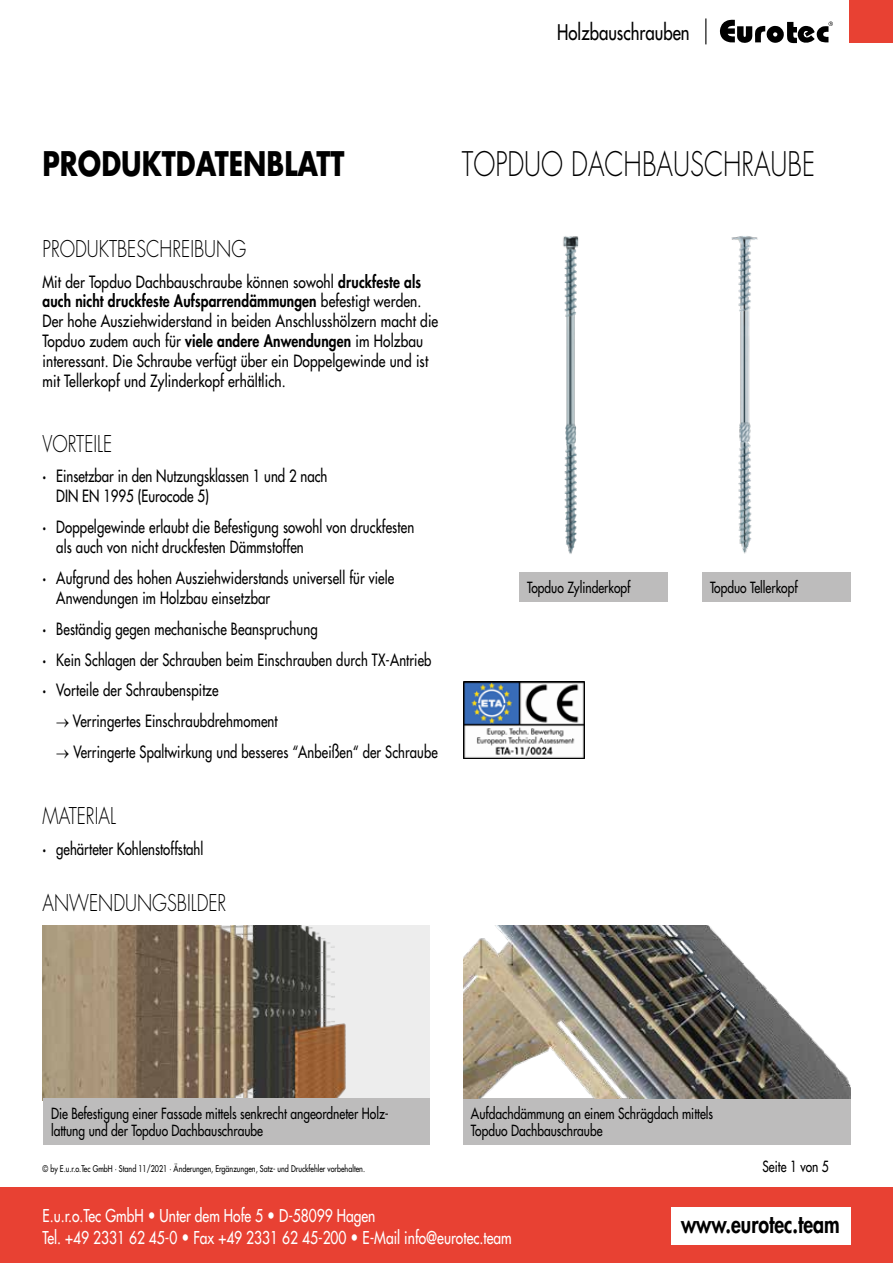
<style>
.page{position:relative;width:893px;height:1263px;background:#fff}
.page>*{position:absolute;margin:0;border:0;box-sizing:border-box;transform-origin:0 0}
.t1{font:300 33px "Futura Std";color:#000;scale:.78 1}
.t2{font:700 33px "Futura Std";color:#000;scale:.8 1}
.t3{font:800 24.3px "Futura Std";color:#000;scale:.8 1}
.t4{font:300 22.5px "Futura Std";color:#000;scale:.8 1}
.t5{font:500 21px "Futura Std";color:#000;scale:.8 1}
.t6{font:500 17.25px/22.5px "Futura Std";color:#fff;scale:.8 1}
.t7{font:500 16.5px/19.8px "Futura Std";letter-spacing:.01em;color:#000;scale:.8 1}
.t8{font:500 16.5px/19.8px "Futura Std";letter-spacing:.01em;color:#000;scale:.83 1}
.t9{font:500 16.5px "Futura Std";letter-spacing:.01em;color:#000;scale:.79 1}
.t10{font:500 15px/16.5px "Futura Std";color:#000;scale:.8 1}
.t11{font:500 9px "Futura Std";color:#000;scale:.8 1}
.s1{font-weight:800}
</style>
<div class="page">
<svg style="left:720px;top:20px;width:113px;height:24px"></svg>
<svg style="left:705px;top:18px;width:1px;height:26px"></svg>
<div style="left:849px;top:0;width:44px;height:43px;background:#e84133"></div>
<div style="left:0;top:1187px;width:893px;height:76px;background:#e84133"></div>
<div style="left:671px;top:1208px;width:179px;height:37px;background:#fff"></div>
<img style="left:563px;top:236px;width:16px;height:318px">
<img style="left:731px;top:236px;width:27px;height:318px">
<img style="left:463px;top:682px;width:122px;height:76px">
<div style="left:519px;top:572px;width:149px;height:30px;background:#bdbcbc"></div>
<div style="left:702px;top:572px;width:148px;height:30px;background:#bdbcbc"></div>
<img style="left:43px;top:925px;width:385px;height:173px">
<div style="left:43px;top:1098px;width:386px;height:47px;background:#bdbcbc"></div>
<div style="left:463px;top:1098px;width:387px;height:47px;background:#bdbcbc"></div>
<img style="left:463px;top:925px;width:387px;height:173px">
<p class="t5" style="left:557px;top:19px;width:167px">Holzbauschrauben</p>
<h1 class="t2" style="left:43px;top:142px;width:379px">PRODUKTDATENBLATT</h1>
<h1 class="t1" style="left:462px;top:144px;width:454px">TOPDUO DACHBAUSCHRAUBE</h1>
<h3 class="t4" style="left:43px;top:235px;width:256px">PRODUKTBESCHREIBUNG</h3>
<p class="t8" style="left:43px;top:272px;width:478px">Mit der Topduo Dachbauschraube können sowohl <span class="s1">druckfeste als auch nicht druckfeste Aufsparrendämmungen</span> befestigt werden.<br>Der hohe Ausziehwiderstand in beiden Anschlusshölzern macht die Topduo zudem auch für <span class="s1">viele andere Anwendungen</span> im Holzbau interessant. Die Schraube verfügt über ein Doppelgewinde und ist mit Tellerkopf und Zylinderkopf erhältlich.</p>
<h3 class="t4" style="left:43px;top:430px;width:89px">VORTEILE</h3>
<p class="t7" style="left:56px;top:466px;width:341px;text-indent:-14px"><span class="s1">·</span> Einsetzbar in den Nutzungsklassen 1 und 2 nach<br>DIN EN 1995 (Eurocode 5)</p>
<p class="t7" style="left:56px;top:517px;width:449px;text-indent:-14px"><span class="s1">·</span> Doppelgewinde erlaubt die Befestigung sowohl von druckfesten als auch von nicht druckfesten Dämmstoffen</p>
<p class="t7" style="left:56px;top:568px;width:424px;text-indent:-14px"><span class="s1">·</span> Aufgrund des hohen Ausziehwiderstands universell für viele<br>Anwendungen im Holzbau einsetzbar</p>
<p class="t7" style="left:43px;top:613px;width:488px;line-height:30.9px"><span class="s1">·</span> Beständig gegen mechanische Beanspruchung<br><span class="s1">·</span> Kein Schlagen der Schrauben beim Einschrauben durch TX-Antrieb <span class="s1">·</span> Vorteile der Schraubenspitze</p>
<p class="t7" style="left:56px;top:711px;width:278px">→ Verringertes Einschraubdrehmoment</p>
<p class="t9" style="left:56px;top:742px;width:484px">→ Verringerte Spaltwirkung und besseres “Anbeißen“ der Schraube</p>
<h3 class="t4" style="left:43px;top:802px;width:93px">MATERIAL</h3>
<p class="t7" style="left:43px;top:839px;width:203px"><span class="s1">·</span> gehärteter Kohlenstoffstahl</p>
<h3 class="t4" style="left:43px;top:889px;width:231px">ANWENDUNGSBILDER</h3>
<p class="t10" style="left:527px;top:579px;width:131px">Topduo Zylinderkopf</p>
<p class="t10" style="left:710px;top:579px;width:111px">Topduo Tellerkopf</p>
<p class="t10" style="left:51px;top:1105px;width:424px">Die Befestigung einer Fassade mittels senkrecht angeordneter Holz&shy;lattung und der Topduo Dachbauschraube</p>
<p class="t10" style="left:471px;top:1105px;width:304px">Aufdachdämmung an einem Schrägdach mittels<br>Topduo Dachbauschraube</p>
<p class="t11" style="left:43px;top:1163px;width:405px">© by E.u.r.o.Tec GmbH · Stand 11/2021 · Änderungen, Ergänzungen, Satz- und Druckfehler vorbehalten.</p>
<p class="t10" style="left:762px;top:1159px;width:85px">Seite 1 von 5</p>
<p class="t6" style="left:43px;top:1204px;width:588px">E.u.r.o.Tec GmbH <span class="s1">•</span> Unter dem Hofe 5 <span class="s1">•</span> D-58099 Hagen<br>Tel. +49 2331 62 45-0 <span class="s1">•</span> Fax +49 2331 62 45-200 <span class="s1">•</span> E-Mail info@eurotec.team</p>
<h2 class="t3" style="left:681px;top:1208px;width:200px">www.eurotec.team</h2>
</div>
